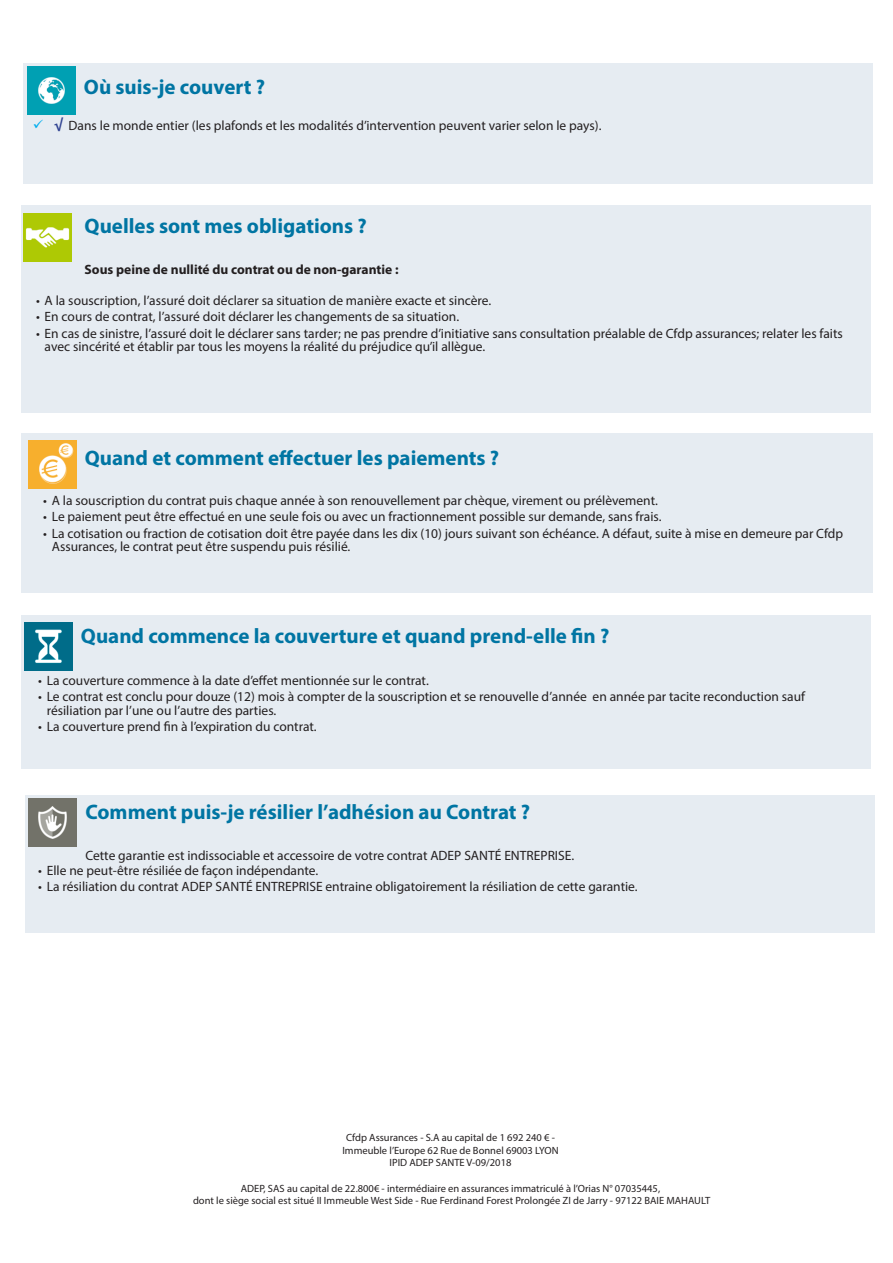
<style>
.page{position:relative;width:893px;height:1263px;background:#fff}
.page>*{position:absolute;margin:0;border:0;box-sizing:border-box;transform-origin:0 0}
.t1{font:700 21px "Myriad Pro";color:#0075a3}
.t2{font:13.5px/13.5px "Myriad Pro";color:#231f20}
.t3{font:700 13.5px "Myriad Pro";color:#231f20}
.t4{font:10.5px/12.6px "Myriad Pro";color:#231f20;text-align:center}
.s1{font-weight:700;font-size:15px;color:#304392}
</style>
<div class="page">
<div style="left:21px;top:433px;width:852px;height:159px;background:#e6ecf2"></div>
<div style="left:21px;top:616px;width:849px;height:153px;background:#e6ecf2"></div>
<div style="left:26px;top:795px;width:849px;height:138px;background:#e6ecf2"></div>
<div style="left:23px;top:63px;width:849px;height:121px;background:#e6ecf2"></div>
<div style="left:21px;top:205px;width:850px;height:207px;background:#e6ecf2"></div>
<img style="left:29px;top:799px;width:48px;height:47px">
<img style="left:24px;top:214px;width:48px;height:48px">
<img style="left:28px;top:440px;width:48px;height:48px">
<img style="left:24px;top:623px;width:48px;height:48px">
<img style="left:27px;top:67px;width:48px;height:47px">
<h1 class="t1" style="left:84px;top:74px;width:183px">Où suis-je couvert ?</h1>
<p class="t2" style="left:54px;top:118px;width:549px"><span class="s1">√</span> Dans le monde entier (les plafonds et les modalités d’intervention peuvent varier selon le pays).</p>
<h1 class="t1" style="left:85px;top:212px;width:284px">Quelles sont mes obligations ?</h1>
<p class="t3" style="left:85px;top:261px;width:316px">Sous peine de nullité du contrat ou de non-garantie :</p>
<p class="t2" style="left:36px;top:294px;width:457px">• A la souscription, l’assuré doit déclarer sa situation de manière exacte et sincère.</p>
<p class="t2" style="left:36px;top:310px;width:424px">• En cours de contrat, l’assuré doit déclarer les changements de sa situation.</p>
<p class="t2" style="left:45px;top:326px;width:800px;text-indent:-9px">• En cas de sinistre, l’assuré doit le déclarer sans tarder; ne pas prendre d’initiative sans consultation préalable de Cfdp assurances; relater les faits avec sincérité et établir par tous les moyens la réalité du préjudice qu’il allègue.</p>
<h1 class="t1" style="left:85px;top:444px;width:416px">Quand et comment effectuer les paiements ?</h1>
<p class="t2" style="left:43px;top:494px;width:616px">• A la souscription du contrat puis chaque année à son renouvellement par chèque, virement ou prélèvement.</p>
<p class="t2" style="left:43px;top:510px;width:620px">• Le paiement peut être effectué en une seule fois ou avec un fractionnement possible sur demande, sans frais.</p>
<p class="t2" style="left:52px;top:526px;width:793px;text-indent:-9px">• La cotisation ou fraction de cotisation doit être payée dans les dix (10) jours suivant son échéance. A défaut, suite à mise en demeure par Cfdp<br>Assurances, le contrat peut être suspendu puis résilié.</p>
<h1 class="t1" style="left:81px;top:622px;width:530px">Quand commence la couverture et quand prend-elle fin ?</h1>
<p class="t2" style="left:38px;top:674px;width:392px">• La couverture commence à la date d’effet mentionnée sur le contrat.</p>
<p class="t2" style="left:47px;top:690px;width:760px;text-indent:-9px">• Le contrat est conclu pour douze (12) mois à compter de la souscription et se renouvelle d’année en année par tacite reconduction sauf résiliation par l’une ou l’autre des parties.</p>
<p class="t2" style="left:38px;top:719px;width:280px">• La couverture prend fin à l’expiration du contrat.</p>
<h1 class="t1" style="left:85px;top:798px;width:446px">Comment puis-je résilier l’adhésion au Contrat ?</h1>
<p class="t2" style="left:85px;top:848px;width:490px">Cette garantie est indissociable et accessoire de votre contrat ADEP SANTÉ ENTREPRISE.</p>
<p class="t2" style="left:38px;top:864px;width:282px">• Elle ne peut-être résiliée de façon indépendante.</p>
<p class="t2" style="left:38px;top:880px;width:601px">• La résiliation du contrat ADEP SANTÉ ENTREPRISE entraine obligatoirement la résiliation de cette garantie.</p>
<p class="t4" style="left:342px;top:1131px;width:218px">Cfdp Assurances - S.A au capital de 1 692 240 € -<br>Immeuble l’Europe 62 Rue de Bonnel 69003 LYON<br>IPID ADEP SANTE V-09/2018</p>
<p class="t4" style="left:193px;top:1181px;width:519px">ADEP, SAS au capital de 22.800€ - intermédiaire en assurances immatriculé à l’Orias N° 07035445,<br>dont le siège social est situé II Immeuble West Side - Rue Ferdinand Forest Prolongée ZI de Jarry - 97122 BAIE MAHAULT</p>
</div>
